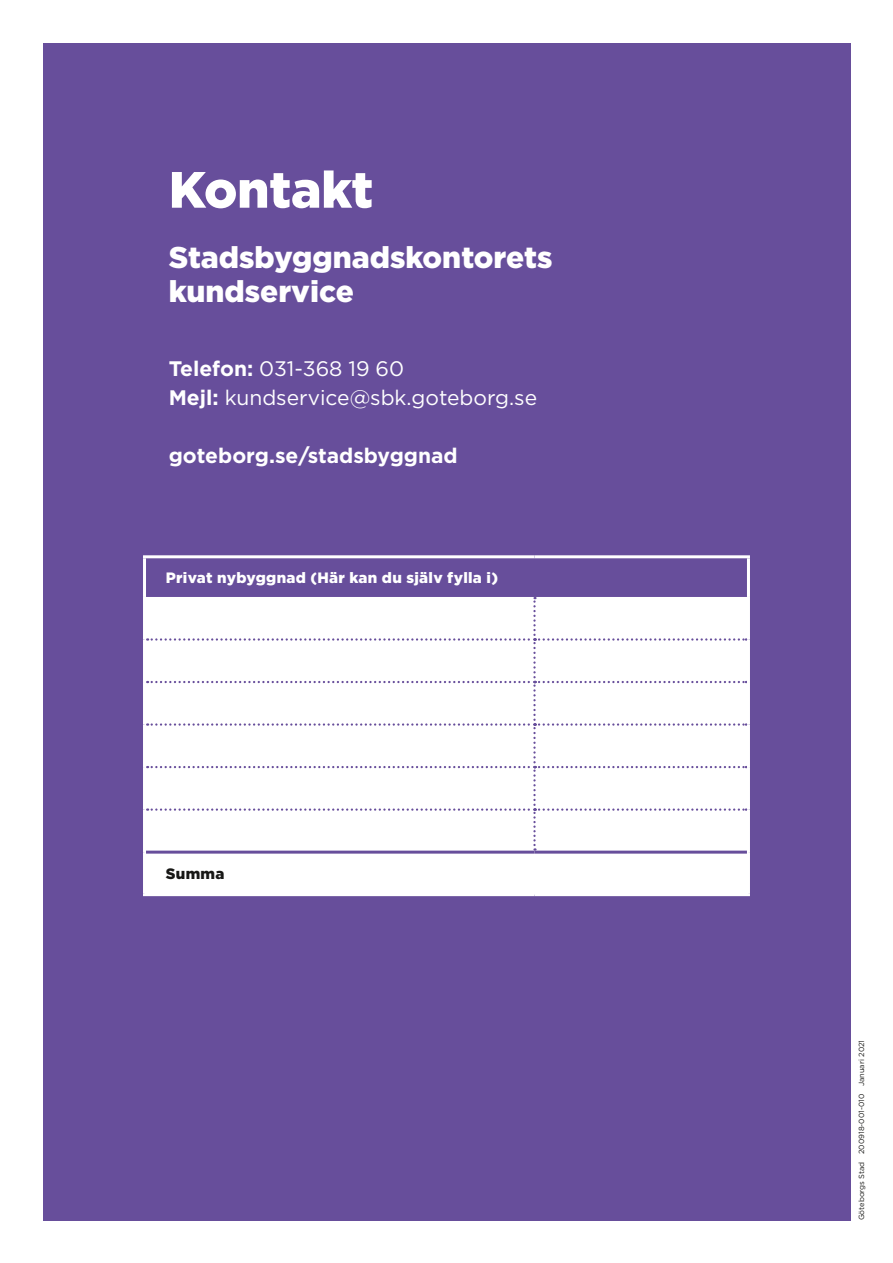
<style>
.page{position:relative;width:893px;height:1263px;background:#fff}
.page>*{position:absolute;margin:0;border:0;box-sizing:border-box;transform-origin:0 0}
.Rubrik_2{font:900 51px "Gotham";letter-spacing:-.005em;color:#fff}
.Underrubrik_spaltrub{font:900 30px/34.5px "Gotham";color:#fff}
.Ingress{font:21px/28.5px "Gotham";color:#fff}
.Ingress-2{font:700 21px "Gotham";color:#fff}
.Mellanrubrik{font:900 15px "Gotham";letter-spacing:.02em;color:#fff}
.Fältrubriker_vänst{font:900 15px "Gotham";letter-spacing:.02em;color:#181816}
.t1{font:7.5px "Gotham";color:#181816}
.s1{font-weight:700}
</style>
<div class="page">
<div style="left:43px;top:43px;width:807px;height:1177px;background:#674e9b"></div>
<div style="left:146px;top:597px;width:601px;height:296px;background:#fff"></div>
<hr style="left:146px;top:851px;width:388px;height:3px;background:#674e9b">
<hr style="left:534px;top:851px;width:213px;height:3px;background:#674e9b">
<div style="left:147px;top:597px;width:600px;height:254px;background:#fff"></div>
<hr style="left:143px;top:555px;width:391px;height:3px;background:#fff">
<hr style="left:143px;top:558px;width:3px;height:39px;background:#fff">
<hr style="left:534px;top:555px;width:216px;height:3px;background:#fff">
<hr style="left:747px;top:558px;width:3px;height:39px;background:#fff">
<hr style="left:143px;top:597px;width:3px;height:42px;background:#fff">
<hr style="left:747px;top:597px;width:3px;height:42px;background:#fff">
<hr style="left:143px;top:639px;width:3px;height:43px;background:#fff">
<hr style="left:747px;top:639px;width:3px;height:43px;background:#fff">
<hr style="left:143px;top:682px;width:3px;height:42px;background:#fff">
<hr style="left:747px;top:682px;width:3px;height:42px;background:#fff">
<hr style="left:143px;top:724px;width:3px;height:43px;background:#fff">
<hr style="left:747px;top:724px;width:3px;height:43px;background:#fff">
<hr style="left:143px;top:767px;width:3px;height:42px;background:#fff">
<hr style="left:747px;top:767px;width:3px;height:42px;background:#fff">
<hr style="left:143px;top:809px;width:3px;height:43px;background:#fff">
<hr style="left:747px;top:809px;width:3px;height:43px;background:#fff">
<hr style="left:143px;top:852px;width:3px;height:41px;background:#fff">
<hr style="left:747px;top:852px;width:3px;height:41px;background:#fff">
<hr style="left:143px;top:893px;width:391px;height:3px;background:#fff">
<hr style="left:534px;top:893px;width:216px;height:3px;background:#fff">
<h2 class="Rubrik_2" style="left:169px;top:154px;width:206px">Kontakt</h2>
<h3 class="Underrubrik_spaltrub" style="left:169px;top:240px;width:385px">Stadsbyggnadskontorets kundservice</h3>
<p class="Ingress" style="left:169px;top:354px;width:370px"><span class="s1">Telefon:</span> 031-368 19 60<br><span class="s1">Mejl:</span> kundservice@sbk.goteborg.se</p>
<p class="Ingress-2" style="left:169px;top:442px;width:290px">goteborg.se/stadsbyggnad</p>
<p class="Mellanrubrik" style="left:166px;top:567px;width:334px">Privat nybyggnad (Här kan du själv fylla i)</p>
<p class="Fältrubriker_vänst" style="left:166px;top:864px;width:60px">Summa</p>
<p class="t1" style="left:857px;top:1220px;width:182px;rotate:-90deg">Göteborgs Stad 200918-001-010 Januari 2021</p>
</div>
